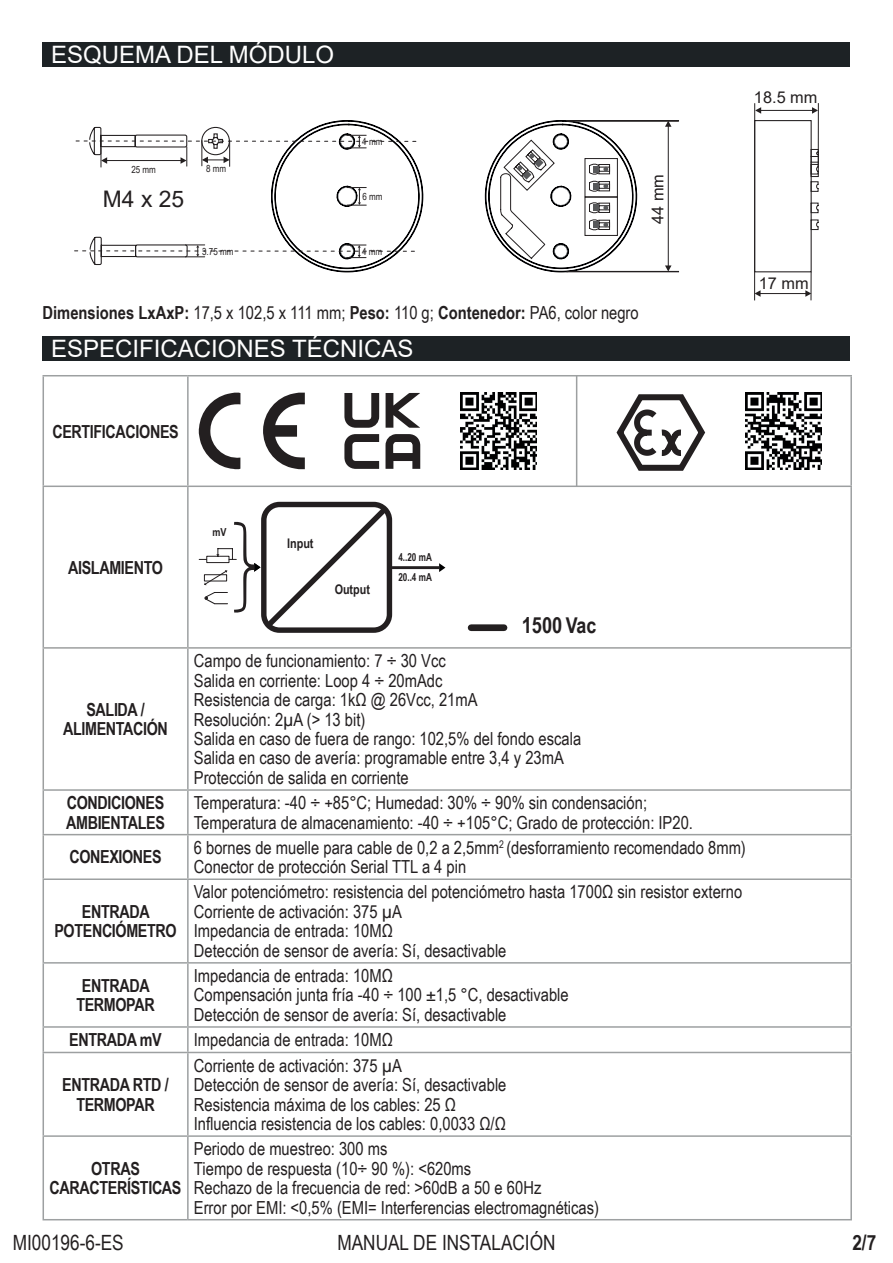
<style>
.page{position:relative;width:893px;height:1263px;background:#fff}
.page>*{position:absolute;margin:0;border:0;box-sizing:border-box;transform-origin:0 0}
.t1{font:24px "Arial";color:#fff}
.t2{font:22.8px "Arial";color:#231f20}
.t3{font:700 22.2px "Arial Narrow";color:#231f20}
.t4{font:21px "Arial Narrow";color:#231f20}
.t5{font:700 21px "Arial Narrow";color:#231f20}
.t6{font:18px/19.5px "Arial Narrow";color:#231f20}
.t7{font:700 18px/19.5px "Arial Narrow";letter-spacing:-.02em;color:#231f20;text-align:center}
.t8{font:16.35px "Arial";color:#231f20}
.t9{font:700 13.2px "Arial Narrow";color:#231f20}
.t10{font:700 11.1px/19.2px "Arial Narrow";color:#231f20;scale:.9 1}
.t11{font:700 11.1px "Arial Narrow";color:#231f20}
.t12{font:9.75px "Arial Narrow";color:#231f20}
.s1{font-weight:700}
.s2{font-size:21.75px}
</style>
<div class="page">
<div style="left:43px;top:43px;width:807px;height:24px;background:#1d2225"></div>
<div style="left:43px;top:336px;width:807px;height:24px;background:#1d2225"></div>
<hr style="left:43px;top:375px;width:145px;height:1px;background:#9da0a1">
<hr style="left:43px;top:376px;width:1px;height:109px;background:#9da0a1">
<hr style="left:43px;top:791px;width:1px;height:43px;background:#9da0a1">
<hr style="left:43px;top:789px;width:145px;height:2px;background:#9da0a1">
<hr style="left:43px;top:878px;width:145px;height:2px;background:#9da0a1">
<hr style="left:43px;top:880px;width:1px;height:82px;background:#9da0a1">
<hr style="left:43px;top:962px;width:145px;height:1px;background:#9da0a1">
<hr style="left:43px;top:963px;width:1px;height:63px;background:#9da0a1">
<hr style="left:43px;top:1026px;width:145px;height:2px;background:#9da0a1">
<hr style="left:43px;top:1052px;width:145px;height:1px;background:#9da0a1">
<svg style="left:43px;top:1028px;width:1px;height:24px"></svg>
<hr style="left:43px;top:1053px;width:1px;height:82px;background:#9da0a1">
<hr style="left:43px;top:1135px;width:145px;height:2px;background:#9da0a1">
<hr style="left:43px;top:1137px;width:1px;height:82px;background:#9da0a1">
<hr style="left:43px;top:1219px;width:145px;height:1px;background:#9da0a1">
<hr style="left:43px;top:485px;width:145px;height:2px;background:#9da0a1">
<hr style="left:43px;top:487px;width:1px;height:160px;background:#9da0a1">
<hr style="left:188px;top:485px;width:664px;height:2px;background:#9da0a1">
<hr style="left:188px;top:375px;width:664px;height:1px;background:#9da0a1">
<hr style="left:187px;top:376px;width:2px;height:109px;background:#9da0a1">
<hr style="left:850px;top:376px;width:2px;height:109px;background:#9da0a1">
<hr style="left:187px;top:487px;width:2px;height:160px;background:#9da0a1">
<hr style="left:850px;top:487px;width:2px;height:160px;background:#9da0a1">
<hr style="left:187px;top:791px;width:2px;height:43px;background:#9da0a1">
<hr style="left:850px;top:791px;width:2px;height:43px;background:#9da0a1">
<hr style="left:187px;top:835px;width:2px;height:43px;background:#9da0a1">
<hr style="left:187px;top:649px;width:2px;height:140px;background:#9da0a1">
<hr style="left:188px;top:789px;width:664px;height:2px;background:#9da0a1">
<hr style="left:188px;top:878px;width:664px;height:2px;background:#9da0a1">
<hr style="left:187px;top:880px;width:2px;height:82px;background:#9da0a1">
<hr style="left:850px;top:880px;width:2px;height:82px;background:#9da0a1">
<hr style="left:188px;top:962px;width:664px;height:1px;background:#9da0a1">
<hr style="left:187px;top:963px;width:2px;height:63px;background:#9da0a1">
<hr style="left:850px;top:963px;width:2px;height:63px;background:#9da0a1">
<hr style="left:188px;top:1026px;width:664px;height:2px;background:#9da0a1">
<hr style="left:188px;top:1052px;width:664px;height:1px;background:#9da0a1">
<hr style="left:187px;top:1028px;width:2px;height:24px;background:#9da0a1">
<hr style="left:850px;top:1028px;width:2px;height:24px;background:#9da0a1">
<hr style="left:187px;top:1053px;width:2px;height:82px;background:#9da0a1">
<hr style="left:850px;top:1053px;width:2px;height:82px;background:#9da0a1">
<hr style="left:188px;top:1135px;width:664px;height:2px;background:#9da0a1">
<hr style="left:187px;top:1137px;width:2px;height:82px;background:#9da0a1">
<hr style="left:850px;top:1137px;width:2px;height:82px;background:#9da0a1">
<hr style="left:188px;top:1219px;width:664px;height:1px;background:#9da0a1">
<hr style="left:43px;top:649px;width:1px;height:140px;background:#9d9f9f">
<hr style="left:850px;top:649px;width:2px;height:140px;background:#9d9f9f">
<hr style="left:43px;top:647px;width:145px;height:2px;background:#9d9f9f">
<hr style="left:188px;top:647px;width:664px;height:2px;background:#9d9f9f">
<hr style="left:43px;top:834px;width:145px;height:1px;background:#9d9f9f">
<hr style="left:43px;top:835px;width:1px;height:43px;background:#9d9f9f">
<hr style="left:188px;top:834px;width:664px;height:1px;background:#9d9f9f">
<hr style="left:850px;top:835px;width:2px;height:43px;background:#9d9f9f">
<svg style="left:263px;top:393px;width:42px;height:76px"></svg>
<svg style="left:199px;top:393px;width:41px;height:76px"></svg>
<svg style="left:344px;top:393px;width:35px;height:35px"></svg>
<svg style="left:344px;top:434px;width:35px;height:35px"></svg>
<svg style="left:386px;top:393px;width:34px;height:35px"></svg>
<svg style="left:385px;top:434px;width:35px;height:35px"></svg>
<hr style="left:567px;top:121px;width:111px;height:1px;background:#000002">
<div style="left:567px;top:120px;width:112px;height:1px;border:1px solid #231f20"></div>
<div style="left:567px;top:271px;width:112px;height:1px;border:1px solid #231f20"></div>
<hr style="left:668px;top:122px;width:1px;height:148px;background:#231f20">
<svg style="left:665px;top:121px;width:6px;height:6px"></svg>
<svg style="left:665px;top:265px;width:6px;height:6px"></svg>
<svg style="left:810px;top:149px;width:9px;height:81px"></svg>
<div style="left:811px;top:162px;width:7px;height:15px;border:1px solid #231f20"></div>
<hr style="left:756px;top:293px;width:54px;height:1px;background:#231f20">
<svg style="left:755px;top:290px;width:6px;height:7px"></svg>
<hr style="left:754px;top:103px;width:1px;height:197px;background:#231f20">
<svg style="left:805px;top:272px;width:7px;height:28px"></svg>
<hr style="left:818px;top:103px;width:1px;height:61px;background:#231f20">
<hr style="left:757px;top:110px;width:59px;height:1px;background:#231f20">
<svg style="left:755px;top:107px;width:6px;height:7px"></svg>
<svg style="left:812px;top:107px;width:6px;height:7px"></svg>
<svg style="left:75px;top:120px;width:349px;height:152px"></svg>
<svg style="left:485px;top:120px;width:153px;height:152px"></svg>
<svg style="left:439px;top:563px;width:6px;height:9px"></svg>
<hr style="left:392px;top:566px;width:47px;height:3px;background:#231f20">
<svg style="left:198px;top:501px;width:197px;height:132px"></svg>
<div style="left:471px;top:624px;width:33px;height:7px;background:#231f20"></div>
<svg style="left:616px;top:394px;width:90px;height:77px"></svg>
<hr style="left:576px;top:376px;width:1px;height:110px;background:#9da0a1">
<img style="left:460px;top:392px;width:76px;height:77px">
<img style="left:745px;top:392px;width:76px;height:77px">
<h1 class="t1" style="left:51px;top:38px;width:285px">ESQUEMA DEL MÓDULO</h1>
<p class="t12" style="left:131px;top:162px;width:26px">25 mm</p>
<p class="t12" style="left:206px;top:162px;width:22px">8 mm</p>
<p class="t2" style="left:103px;top:183px;width:83px">M4 x 25</p>
<p class="t12" style="left:202px;top:244px;width:33px">3.75 mm</p>
<p class="t12" style="left:362px;top:135px;width:22px">4 mm</p>
<p class="t12" style="left:362px;top:189px;width:22px">6 mm</p>
<p class="t12" style="left:362px;top:244px;width:22px">4 mm</p>
<p class="t8" style="left:646px;top:224px;width:51px;rotate:-90deg">44 mm</p>
<p class="t6" style="left:43px;top:302px;width:598px"><span class="s1">Dimensiones LxAxP:</span> 17,5 x 102,5 x 111 mm; <span class="s1">Peso:</span> 110 g; <span class="s1">Contenedor:</span> PA6, color negro</p>
<h1 class="t1" style="left:51px;top:332px;width:364px">ESPECIFICACIONES TÉCNICAS</h1>
<p class="t7" style="left:52px;top:421px;width:128px">CERTIFICACIONES</p>
<p class="t8" style="left:754px;top:86px;width:65px">18.5 mm</p>
<p class="t8" style="left:759px;top:272px;width:51px">17 mm</p>
<p class="t7" style="left:68px;top:557px;width:96px">AISLAMIENTO</p>
<p class="t7" style="left:63px;top:699px;width:106px">SALIDA /<br>ALIMENTACIÓN</p>
<p class="t11" style="left:212px;top:523px;width:16px">mV</p>
<p class="t9" style="left:287px;top:533px;width:28px">Input</p>
<p class="t9" style="left:335px;top:579px;width:37px">Output</p>
<p class="t10" style="left:398px;top:547px;width:39px">4..20 mA<br>20..4 mA</p>
<p class="t3" style="left:522px;top:608px;width:76px">1500 <span class="s2">Vac</span></p>
<p class="t6" style="left:194px;top:650px;width:389px">Campo de funcionamiento: 7 ÷ 30 Vcc<br>Salida en corriente: Loop 4 ÷ 20mAdc<br>Resistencia de carga: 1kΩ @ 26Vcc, 21mA<br>Resolución: 2µA (&gt; 13 bit)<br>Salida en caso de fuera de rango: 102,5% del fondo escala Salida en caso de avería: programable entre 3,4 y 23mA Protección de salida en corriente</p>
<p class="t7" style="left:66px;top:792px;width:100px;text-align:left">CONDICIONES<br>AMBIENTALES</p>
<p class="t6" style="left:194px;top:792px;width:501px">Temperatura: -40 ÷ +85°C; Humedad: 30% ÷ 90% sin condensación;<br>Temperatura de almacenamiento: -40 ÷ +105°C; Grado de protección: IP20.</p>
<p class="t7" style="left:69px;top:846px;width:94px">CONEXIONES</p>
<p class="t6" style="left:194px;top:837px;width:553px">6 bornes de muelle para cable de 0,2 a 2,5mm<sup>2</sup> (desforramiento recomendado 8mm)<br>Conector de protección Serial TTL a 4 pin</p>
<p class="t7" style="left:54px;top:901px;width:124px">ENTRADA<br>POTENCIÓMETRO</p>
<p class="t6" style="left:194px;top:881px;width:550px">Valor potenciómetro: resistencia del potenciómetro hasta 1700Ω sin resistor externo Corriente de activación: 375 µA<br>Impedancia de entrada: 10MΩ<br>Detección de sensor de avería: Sí, desactivable</p>
<p class="t7" style="left:76px;top:975px;width:80px">ENTRADA<br>TERMOPAR</p>
<p class="t6" style="left:194px;top:965px;width:376px">Impedancia de entrada: 10MΩ<br>Compensación junta fría -40 ÷ 100 ±1,5 °C, desactivable<br>Detección de sensor de avería: Sí, desactivable</p>
<p class="t7" style="left:69px;top:1029px;width:94px">ENTRADA mV</p>
<p class="t6" style="left:194px;top:1029px;width:201px">Impedancia de entrada: 10MΩ</p>
<p class="t7" style="left:62px;top:1074px;width:108px">ENTRADA RTD /<br>TERMOPAR</p>
<p class="t6" style="left:194px;top:1055px;width:314px">Corriente de activación: 375 µA<br>Detección de sensor de avería: Sí, desactivable Resistencia máxima de los cables: 25 Ω Influencia resistencia de los cables: 0,0033 Ω/Ω</p>
<p class="t7" style="left:50px;top:1158px;width:133px">OTRAS<br>CARACTERÍSTICAS</p>
<p class="t6" style="left:194px;top:1138px;width:407px">Periodo de muestreo: 300 ms<br>Tiempo de respuesta (10÷ 90 %): &lt;620ms<br>Rechazo de la frecuencia de red: &gt;60dB a 50 e 60Hz<br>Error por EMI: &lt;0,5% (EMI= Interferencias electromagnéticas)</p>
<p class="t4" style="left:13px;top:1227px;width:113px">MI00196-6-ES</p>
<p class="t4" style="left:337px;top:1227px;width:220px">MANUAL DE INSTALACIÓN</p>
<p class="t5" style="left:852px;top:1227px;width:25px">2/7</p>
</div>
